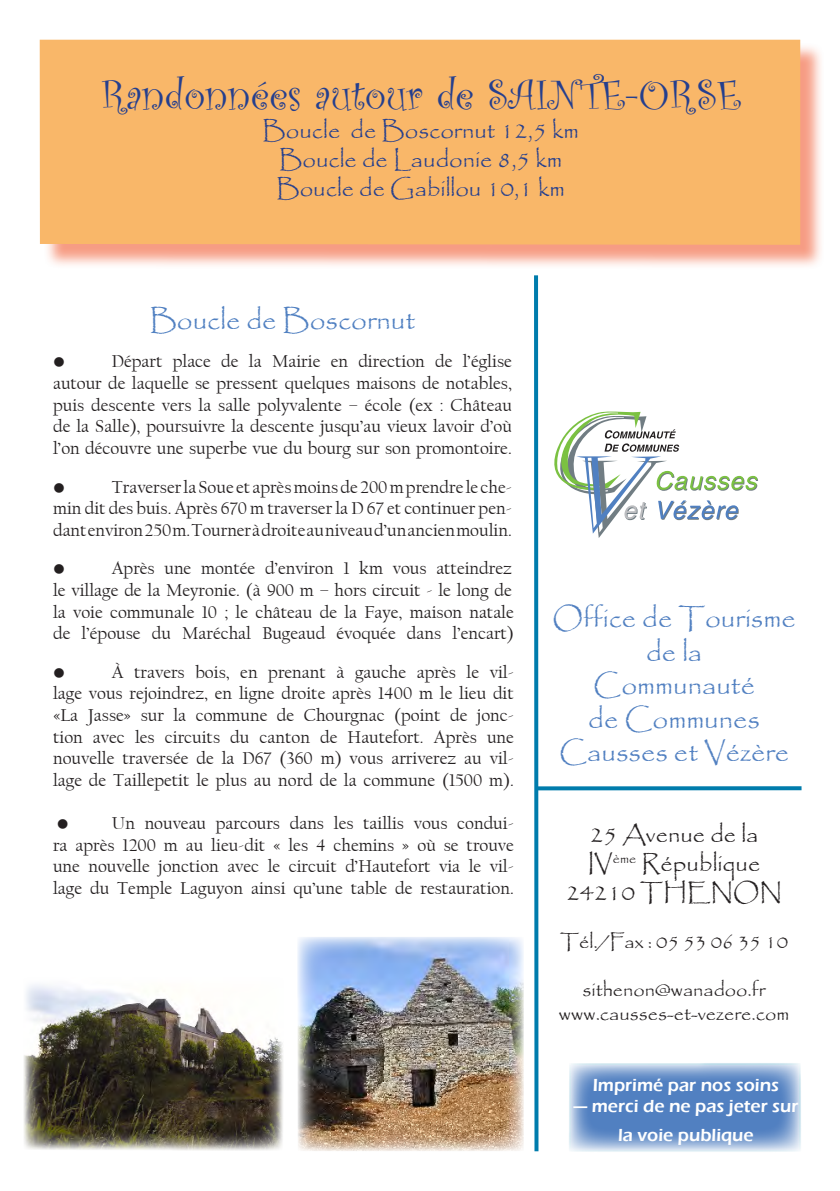
<style>
.page{position:relative;width:840px;height:1191px;background:#fff}
.page>*{position:absolute;margin:0;border:0;box-sizing:border-box;transform-origin:0 0}
.t1{font:44px "Curlz";color:#253f8e}
.t2{font:28px "Papyrus";color:#5180c1}
.t3{font:28px "Papyrus";color:#5080c1}
.t4{font:24px "Papyrus";color:#253f8e}
.t5{font:24px "Papyrus";color:#231f20}
.t6{font:20px "Papyrus";color:#231f20}
.t7{font:18px/21.6px "Californian FB";color:#231f20;text-align:justify}
.t8{font:600 18px/28.8px "Eras ITC";color:#fff;text-align:center}
</style>
<div class="page">
<svg style="left:571px;top:1065px;width:226px;height:84px;background:#6d94cb"></svg>
<div style="left:43px;top:42px;width:781px;height:228px;background:#f47c5b;opacity:.75"></div>
<div style="left:40px;top:40px;width:759px;height:205px;background:#f9b769"></div>
<svg style="left:534px;top:275px;width:4px;height:876px;background:#1084b1"></svg>
<svg style="left:536px;top:786px;width:265px;height:4px"></svg>
<img style="left:297px;top:937px;width:226px;height:214px">
<img style="left:24px;top:984px;width:259px;height:167px">
<svg style="left:554px;top:411px;width:204px;height:127px"></svg>
<p class="t1" style="left:101px;top:64px;width:641px">Randonnées autour de SAINTE-ORSE</p>
<p class="t4" style="left:262px;top:116px;width:317px">Boucle de Boscornut 12,5 km</p>
<p class="t4" style="left:279px;top:144px;width:284px">Boucle de Laudonie 8,5 km</p>
<p class="t4" style="left:276px;top:173px;width:290px">Boucle de Gabillou 10,1 km</p>
<p class="t3" style="left:150px;top:303px;width:267px">Boucle de Boscornut</p>
<p class="t7" style="left:53px;top:351px;width:460px;text-indent:59px">Départ place de la Mairie en direction de l’église autour de laquelle se pressent quelques maisons de notables, puis descente vers la salle polyvalente – école (ex : Château de la Salle), poursuivre la descente jusqu’au vieux lavoir d’où l’on découvre une superbe vue du bourg sur son promontoire.</p>
<p class="t7" style="left:53px;top:476px;width:13px">•</p>
<p class="t7" style="left:53px;top:351px;width:13px">•</p>
<p class="t7" style="left:53px;top:476px;width:460px;text-indent:59px">TraverserlaSoue et aprèsmoinsde 200mprendre le che&shy;min dit des buis. Après 670 m traverser la D 67 et continuer pen&shy;dantenviron250m.Tourneràdroiteauniveaud’unancienmoulin.</p>
<p class="t7" style="left:53px;top:558px;width:13px">•</p>
<p class="t7" style="left:53px;top:558px;width:462px;text-indent:59px">Après une montée d’environ 1 km vous atteindrez le village de la Meyronie. (à 900 m – hors circuit - le long de la voie communale 10 ; le château de la Faye, maison natale de l’épouse du Maréchal Bugeaud évoquée dans l’encart)</p>
<p class="t7" style="left:53px;top:661px;width:13px">•</p>
<p class="t2" style="left:552px;top:601px;width:245px">Office de Tourisme</p>
<p class="t2" style="left:645px;top:634px;width:57px">de la</p>
<p class="t2" style="left:593px;top:668px;width:163px">Communauté</p>
<p class="t2" style="left:588px;top:701px;width:173px">de Communes</p>
<p class="t2" style="left:558px;top:735px;width:232px">Causses et Vézère</p>
<p class="t7" style="left:53px;top:661px;width:462px;text-indent:59px">À travers bois, en prenant à gauche après le vil&shy;lage vous rejoindrez, en ligne droite après 1400 m le lieu dit «La Jasse» sur la commune de Chourgnac (point de jonc&shy;tion avec les circuits du canton de Hautefort. Après une nouvelle traversée de la D67 (360 m) vous arriverez au vil&shy;lage de Taillepetit le plus au nord de la commune (1500 m).</p>
<p class="t7" style="left:53px;top:812px;width:462px">• Un nouveau parcours dans les taillis vous condui&shy;ra après 1200 m au lieu-dit « les 4 chemins » où se trouve une nouvelle jonction avec le circuit d’Hautefort via le vil&shy;lage du Temple Laguyon ainsi qu’une table de restauration.</p>
<p class="t5" style="left:589px;top:820px;width:170px">25 Avenue de la</p>
<p class="t5" style="left:587px;top:849px;width:174px">IV<sup>ème</sup> République</p>
<p class="t5" style="left:566px;top:877px;width:217px">24210 THENON</p>
<p class="t6" style="left:559px;top:929px;width:229px">Tél./Fax : 05 53 06 35 10</p>
<p class="t6" style="left:582px;top:977px;width:184px">sithenon@wanadoo.fr</p>
<p class="t6" style="left:558px;top:1001px;width:232px">www.causses-et-vezere.com</p>
<p class="t8" style="left:592px;top:1070px;width:188px">Imprimé par nos soins</p>
<p class="t8" style="left:573px;top:1092px;width:226px">— merci de ne pas jeter sur la voie publique</p>
</div>
